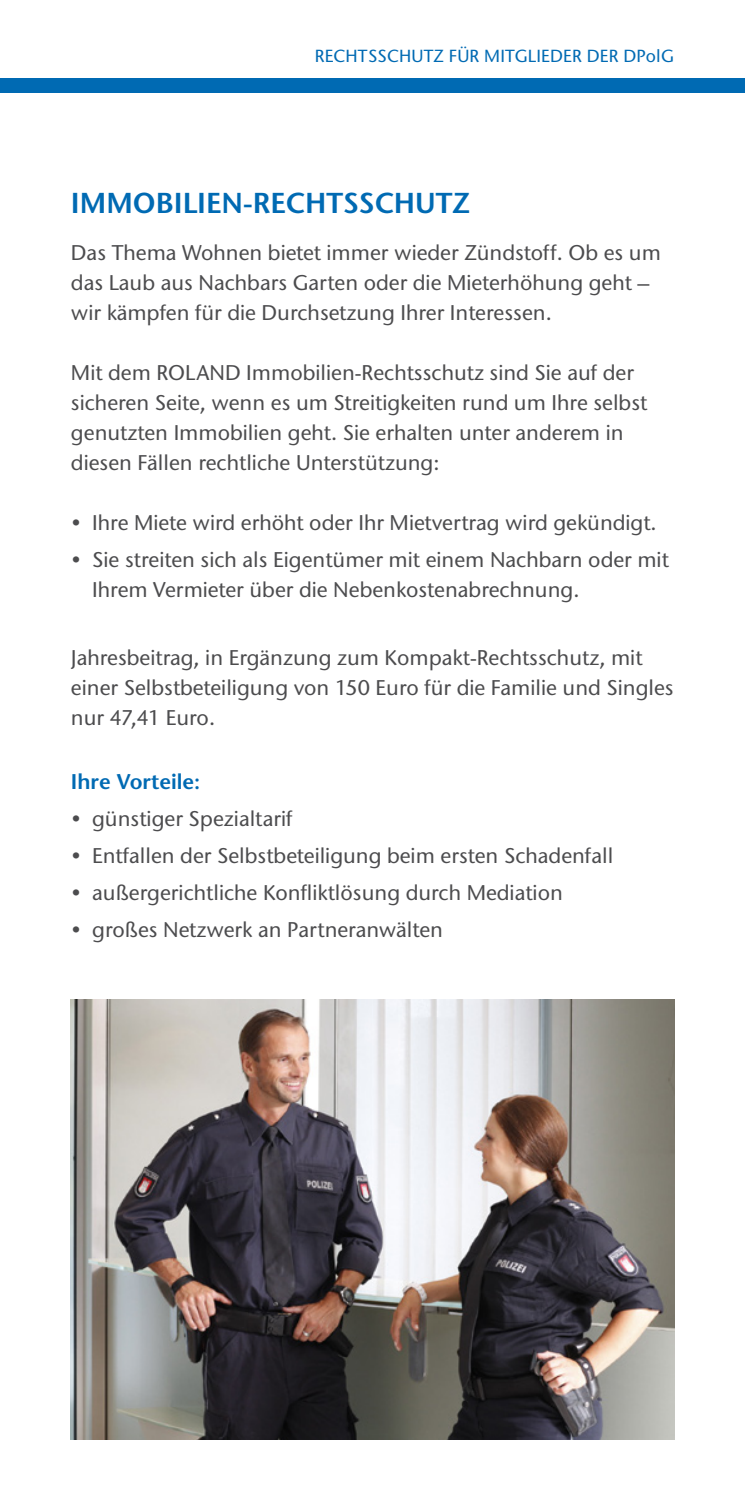
<style>
.page{position:relative;width:745px;height:1489px;background:#fff}
.page>*{position:absolute;margin:0;border:0;box-sizing:border-box;transform-origin:0 0}
.t1{font:600 28.75px "Stone Sans ITC Std";color:#006ab3}
.t2{font:500 21.25px/30px "Stone Sans ITC Std";color:#4c4c4e}
.t3{font:600 21.25px "Stone Sans";color:#006ab3}
.t4{font:500 17.5px "Stone Sans ITC Std";letter-spacing:.01em;color:#006ab3}
</style>
<div class="page">
<div style="left:0;top:78px;width:744px;height:14px;background:#006ab3"></div>
<img style="left:71px;top:999px;width:602px;height:440px">
<p class="t4" style="left:314px;top:45px;width:360px">RECHTSSCHUTZ FÜR MITGLIEDER DER DPolG</p>
<h1 class="t1" style="left:71px;top:184px;width:400px">IMMOBILIEN-RECHTSSCHUTZ</h1>
<p class="t2" style="left:71px;top:237px;width:591px">Das Thema Wohnen bietet immer wieder Zündstoff. Ob es um das Laub aus Nachbars Garten oder die Mieterhöhung geht – wir kämpfen für die Durchsetzung Ihrer Interessen.</p>
<p class="t2" style="left:71px;top:357px;width:577px">Mit dem ROLAND Immobilien-Rechtsschutz sind Sie auf der sicheren Seite, wenn es um Streitigkeiten rund um Ihre selbst genutzten Immobilien geht. Sie erhalten unter anderem in diesen Fällen rechtliche Unterstützung:</p>
<p class="t2" style="left:71px;top:507px;width:586px">• Ihre Miete wird erhöht oder Ihr Mietvertrag wird gekündigt.</p>
<p class="t2" style="left:92px;top:545px;width:577px;text-indent:-21px">• Sie streiten sich als Eigentümer mit einem Nachbarn oder mit<br>Ihrem Vermieter über die Nebenkostenabrechnung.</p>
<p class="t2" style="left:71px;top:642px;width:604px">Jahresbeitrag, in Ergänzung zum Kompakt-Rechtsschutz, mit einer Selbstbeteiligung von 150 Euro für die Familie und Singles nur 47,41 Euro.</p>
<p class="t3" style="left:71px;top:768px;width:131px">Ihre Vorteile:</p>
<p class="t2" style="left:71px;top:803px;width:223px">• günstiger Spezialtarif</p>
<p class="t2" style="left:71px;top:840px;width:543px">• Entfallen der Selbstbeteiligung beim ersten Schadenfall</p>
<p class="t2" style="left:71px;top:877px;width:493px">• außergerichtliche Konfliktlösung durch Mediation</p>
<p class="t2" style="left:71px;top:914px;width:373px">• großes Netzwerk an Partneranwälten</p>
</div>
